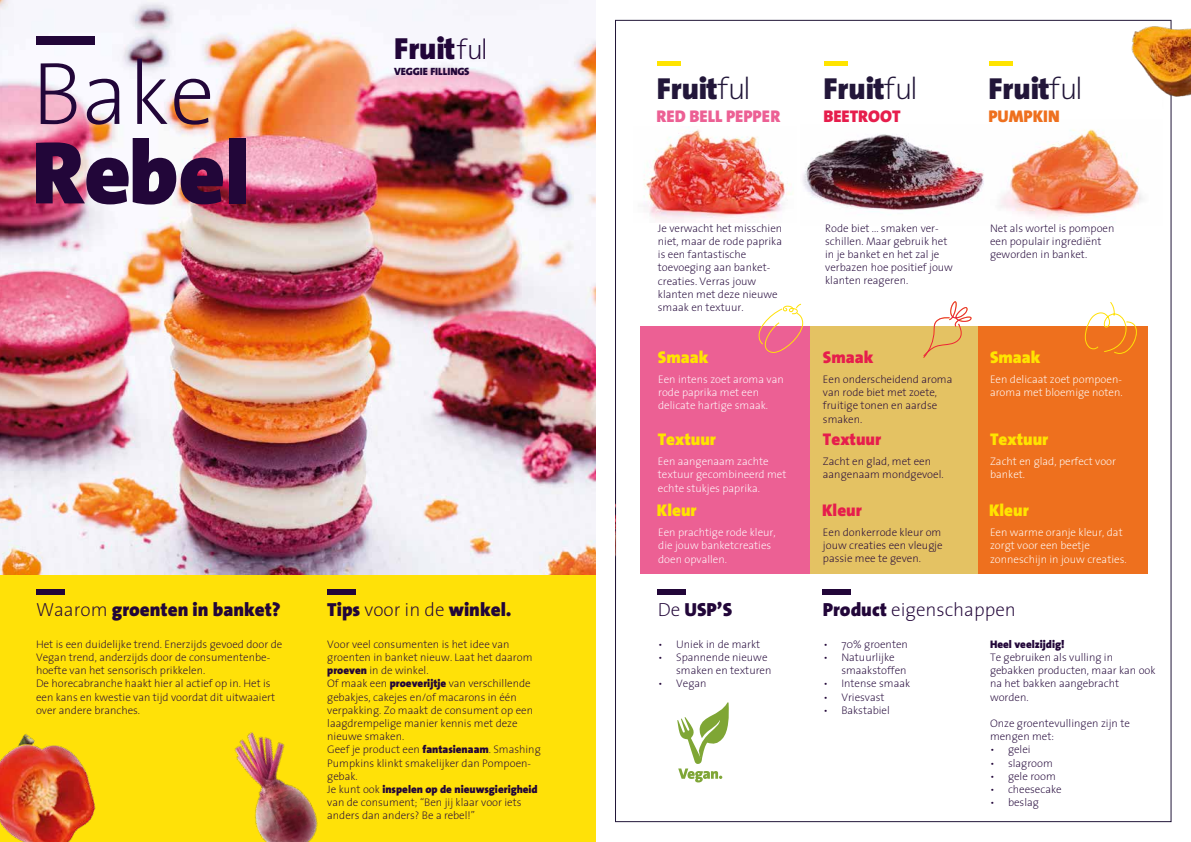
<style>
.page{position:relative;width:1191px;height:842px;background:#fff}
.page>*{position:absolute;margin:0;border:0;box-sizing:border-box;transform-origin:0 0}
.t1{font:900 89.6px "The Sans";color:#220639}
.t2{font:200 89.6px "The Sans";color:#220639}
.t3{font:900 30.7px "The Sans";color:#220639}
.t4{font:900 30.6px "The Sans";color:#221639}
.t5{font:900 19px "The Sans";color:#220639}
.t6{font:200 19px "The Sans";color:#220639}
.t7{font:900 17px "The Sans";color:#ffe400}
.t8{font:900 17px "The Sans";color:#e61d4c}
.t9{font:900 17px "The Sans";color:#ec6094}
.t10{font:900 17px "The Sans";color:#ee701e}
.t11{font:200 11px/13.2px "The Sans";color:#220639}
.t12{font:200 11px/13.2px "The Sans";color:#fff}
.t13{font:900 11px "The Sans";color:#220639}
.t14{font:900 10.6px "The Sans";color:#220639}
.s1{font-weight:200;font-size:28.1px}
.s2{font-weight:200}
.s3{font-weight:900}
</style>
<div class="page">
<img style="left:0;top:0;width:595px;height:575px">
<div style="left:36px;top:36px;width:59px;height:9px;background:#220639"></div>
<div style="left:0;top:575px;width:595px;height:267px;background:#ffe108"></div>
<img style="left:0;top:734px;width:96px;height:108px">
<div style="left:36px;top:590px;width:28px;height:5px;background:#220639"></div>
<div style="left:327px;top:590px;width:28px;height:5px;background:#220639"></div>
<svg style="left:615px;top:20px;width:556px;height:802px"></svg>
<img style="left:634px;top:127px;width:163px;height:96px">
<img style="left:801px;top:124px;width:189px;height:101px">
<img style="left:990px;top:120px;width:173px;height:105px">
<div style="left:809px;top:327px;width:169px;height:247px;background:#e4c263"></div>
<div style="left:640px;top:327px;width:169px;height:247px;background:#ec6094"></div>
<div style="left:978px;top:327px;width:169px;height:247px;background:#ee701e"></div>
<svg style="left:1084px;top:302px;width:52px;height:52px"></svg>
<svg style="left:923px;top:301px;width:48px;height:57px"></svg>
<svg style="left:758px;top:304px;width:45px;height:49px"></svg>
<hr style="left:657px;top:62px;width:24px;height:4px;background:#ffe400">
<hr style="left:824px;top:62px;width:23px;height:4px;background:#ffe400">
<hr style="left:989px;top:62px;width:23px;height:4px;background:#ffe400">
<img style="left:615px;top:473px;width:1px;height:127px">
<img style="left:1107px;top:19px;width:84px;height:89px">
<img style="left:234px;top:732px;width:84px;height:110px">
<svg style="left:677px;top:701px;width:52px;height:81px"></svg>
<h1 class="t2" style="left:32px;top:20px;width:185px">Bake</h1>
<h1 class="t1" style="left:32px;top:97px;width:220px">Rebel</h1>
<h2 class="t3" style="left:394px;top:22px;width:95px">Fruit<span class="s1">ful</span></h2>
<p class="t14" style="left:394px;top:63px;width:77px">VEGGIE FILLINGS</p>
<h3 class="t4" style="left:656px;top:62px;width:96px">Fruit<span class="s2">ful</span></h3>
<h3 class="t9" style="left:656px;top:102px;width:125px">RED BELL PEPPER</h3>
<p class="t11" style="left:658px;top:221px;width:126px">Je verwacht het misschien niet, maar de rode paprika is een fantastische toevoeging aan banket&shy;creaties. Verras jouw klanten met deze nieuwe smaak en textuur.</p>
<h3 class="t4" style="left:823px;top:62px;width:96px">Fruit<span class="s2">ful</span></h3>
<h3 class="t8" style="left:823px;top:102px;width:79px">BEETROOT</h3>
<h3 class="t4" style="left:988px;top:62px;width:96px">Fruit<span class="s2">ful</span></h3>
<h3 class="t10" style="left:988px;top:102px;width:73px">PUMPKIN</h3>
<p class="t11" style="left:825px;top:221px;width:129px">Rode biet ... smaken ver&shy;schillen. Maar gebruik het in je banket en het zal je verbazen hoe positief jouw klanten reageren.</p>
<p class="t11" style="left:990px;top:221px;width:126px">Net als wortel is pompoen een populair ingrediënt geworden in banket.</p>
<h3 class="t7" style="left:658px;top:343px;width:52px">Smaak</h3>
<h3 class="t8" style="left:823px;top:343px;width:52px">Smaak</h3>
<h3 class="t7" style="left:990px;top:343px;width:52px">Smaak</h3>
<p class="t11" style="left:823px;top:372px;width:131px">Een onderscheidend aroma van rode biet met zoete, fruitige tonen en aardse smaken.</p>
<p class="t11" style="left:823px;top:454px;width:122px">Zacht en glad, met een aangenaam mondgevoel.</p>
<p class="t12" style="left:658px;top:372px;width:127px">Een intens zoet aroma van rode paprika met een delicate hartige smaak.</p>
<p class="t12" style="left:990px;top:372px;width:134px">Een delicaat zoet pompoen&shy;aroma met bloemige noten.</p>
<h3 class="t7" style="left:657px;top:425px;width:60px">Textuur</h3>
<h3 class="t8" style="left:823px;top:425px;width:60px">Textuur</h3>
<h3 class="t7" style="left:990px;top:425px;width:60px">Textuur</h3>
<p class="t12" style="left:990px;top:454px;width:128px">Zacht en glad, perfect voor banket.</p>
<p class="t12" style="left:658px;top:454px;width:130px">Een aangenaam zachte textuur gecombineerd met echte stukjes paprika.</p>
<p class="t12" style="left:658px;top:525px;width:119px">Een prachtige rode kleur, die jouw banketcreaties doen opvallen.</p>
<h3 class="t7" style="left:657px;top:496px;width:41px">Kleur</h3>
<h3 class="t8" style="left:822px;top:496px;width:41px">Kleur</h3>
<h3 class="t7" style="left:989px;top:496px;width:41px">Kleur</h3>
<p class="t11" style="left:823px;top:525px;width:121px;text-align:justify">Een donkerrode kleur om jouw creaties een vleugje passie mee te geven.</p>
<p class="t12" style="left:990px;top:525px;width:138px">Een warme oranje kleur, dat zorgt voor een beetje zonneschijn in jouw creaties.</p>
<h3 class="t5" style="left:36px;top:594px;width:246px"><span class="s2">Waarom</span> groenten in banket?</h3>
<h3 class="t5" style="left:327px;top:594px;width:186px">Tips <span class="s2">voor in de</span> winkel.</h3>
<h3 class="t5" style="left:657px;top:594px;width:76px"><span class="s2">De</span> USP’S</h3>
<h3 class="t6" style="left:823px;top:594px;width:194px"><span class="s3">Product</span> eigenschappen</h3>
<p class="t11" style="left:36px;top:637px;width:248px">Het is een duidelijke trend. Enerzijds gevoed door de Vegan trend, anderzijds door de consumentenbe&shy;hoefte van het sensorisch prikkelen.<br>De horecabranche haakt hier al actief op in. Het is een kans en kwestie van tijd voordat dit uitwaaiert over andere branches.</p>
<p class="t11" style="left:658px;top:637px;width:104px">• Uniek in de markt</p>
<p class="t13" style="left:990px;top:635px;width:76px">Heel veelzijdig!</p>
<p class="t11" style="left:990px;top:650px;width:167px">Te gebruiken als vulling in gebakken producten, maar kan ook na het bakken aangebracht worden.</p>
<p class="t11" style="left:990px;top:716px;width:141px">Onze groentevullingen zijn te mengen met:</p>
<p class="t11" style="left:990px;top:743px;width:42px">• gelei</p>
<p class="t11" style="left:990px;top:756px;width:64px">• slagroom</p>
<p class="t11" style="left:990px;top:769px;width:67px">• gele room</p>
<p class="t11" style="left:990px;top:782px;width:73px">• cheesecake</p>
<p class="t11" style="left:990px;top:795px;width:51px">• beslag</p>
<p class="t11" style="left:327px;top:637px;width:215px">Voor veel consumenten is het idee van groenten in banket nieuw. Laat het daarom <span class="s3">proeven</span> in de winkel.<br>Of maak een <span class="s3">proeverijtje</span> van verschillende gebakjes, cakejes en/of macarons in één verpakking. Zo maakt de consument op een laagdrempelige manier kennis met deze nieuwe smaken.<br>Geef je product een <span class="s3">fantasienaam</span>. Smashing Pumpkins klinkt smakelijker dan Pompoen&shy;gebak.<br>Je kunt ook <span class="s3">inspelen op de nieuwsgierigheid </span>van de consument; “Ben jij klaar voor iets anders dan anders? Be a rebel!”</p>
<p class="t11" style="left:823px;top:637px;width:86px">• 70% groenten</p>
<p class="t11" style="left:841px;top:650px;width:67px;text-indent:-18px">• Natuurlijke smaakstoffen</p>
<p class="t11" style="left:823px;top:677px;width:88px">• Intense smaak</p>
<p class="t11" style="left:823px;top:690px;width:63px">• Vriesvast</p>
<p class="t11" style="left:823px;top:703px;width:68px">• Bakstabiel</p>
<p class="t11" style="left:676px;top:650px;width:97px;text-indent:-18px">• Spannende nieuwe smaken en texturen</p>
<p class="t11" style="left:658px;top:677px;width:50px">• Vegan</p>
</div>
